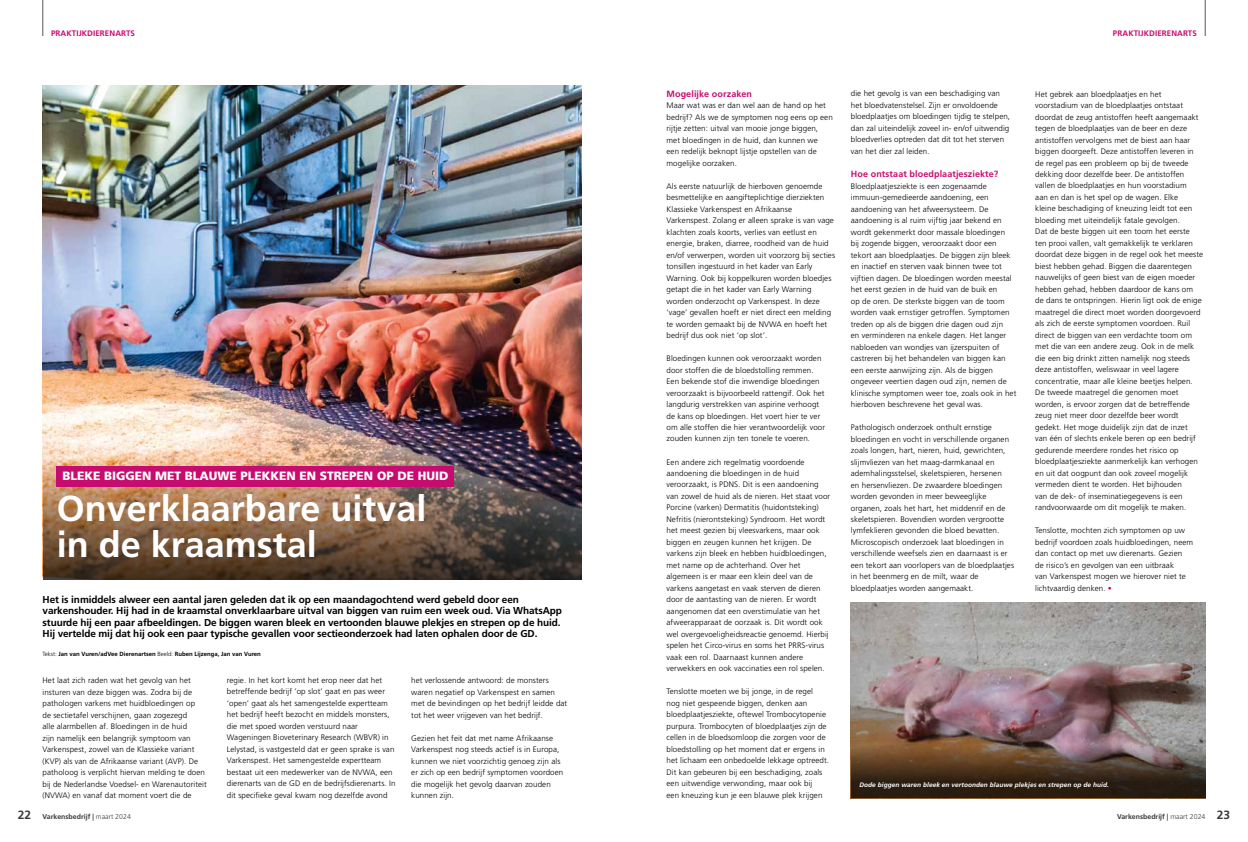
<style>
.page{position:relative;width:1248px;height:842px;background:#fff}
.page>*{position:absolute;margin:0;border:0;box-sizing:border-box;transform-origin:0 0}
.t1{font:700 36px/36px "Frutiger LT Pro";color:#fff}
.t2{font:900 12px "Frutiger LT Pro";color:#fff}
.t3{font:700 10px/11.5px "Frutiger LT Pro";letter-spacing:-.01em;color:#000}
.t4{font:700 9px "Frutiger LT Pro";letter-spacing:.01em;color:#c70c6f}
.t5{font:300 8px/11.5px "Frutiger LT Pro";letter-spacing:.01em;color:#000}
.t6{font:700 8px "Frutiger LT Pro";letter-spacing:.01em;color:#c70c6f}
.t7{font:700 7px "Frutiger LT Pro";color:#3c3c3b}
.t8{font:italic 700 6.5px "Frutiger LT Pro";letter-spacing:.01em;color:#fff}
.t9{font:700 6px "Frutiger LT Pro";color:#000}
.s1{font-weight:300}
.s2{color:#c70c6f}
.s3{font-size:12px}
</style>
<div class="page">
<hr style="left:1204px;top:0;width:1px;height:36px;background:#575756">
<hr style="left:43px;top:0;width:1px;height:36px;background:#575756">
<img style="left:43px;top:85px;width:538px;height:357px">
<img style="left:43px;top:442px;width:538px;height:138px">
<div style="left:57px;top:466px;width:397px;height:21px;background:#c70c6f"></div>
<img style="left:850px;top:603px;width:355px;height:138px">
<svg style="left:850px;top:741px;width:355px;height:57px;background:#523d2d"></svg>
<p class="t6" style="left:51px;top:28px;width:85px">PRAKTIJKDIERENARTS</p>
<p class="t6" style="left:1112px;top:28px;width:85px">PRAKTIJKDIERENARTS</p>
<h2 class="t2" style="left:62px;top:468px;width:387px">BLEKE BIGGEN MET BLAUWE PLEKKEN EN STREPEN OP DE HUID</h2>
<h1 class="t1" style="left:57px;top:490px;width:371px">Onverklaarbare uitval in de kraamstal</h1>
<p class="t3" style="left:43px;top:593px;width:521px">Het is inmiddels alweer een aantal jaren geleden dat ik op een maandagochtend werd gebeld door een varkenshouder. Hij had in de kraamstal onverklaarbare uitval van biggen van ruim een week oud. Via WhatsApp stuurde hij een paar afbeeldingen. De biggen waren bleek en vertoonden blauwe plekjes en strepen op de huid.<br>Hij vertelde mij dat hij ook een paar typische gevallen voor sectieonderzoek had laten ophalen door de GD.</p>
<p class="t9" style="left:43px;top:650px;width:220px"><span class="s1">Tekst:</span> Jan van Vuren/adVee Dierenartsen <span class="s1">Beeld:</span> Ruben Lijzenga, Jan van Vuren</p>
<p class="t5" style="left:43px;top:675px;width:166px">Het laat zich raden wat het gevolg van het insturen van deze biggen was. Zodra bij de pathologen varkens met huidbloedingen op<br>de sectietafel verschijnen, gaan zogezegd<br>alle alarmbellen af. Bloedingen in de huid<br>zijn namelijk een belangrijk symptoom van Varkenspest, zowel van de Klassieke variant (KVP) als van de Afrikaanse variant (AVP). De patholoog is verplicht hiervan melding te doen bij de Nederlandse Voedsel- en Warenautoriteit (NVWA) en vanaf dat moment voert die de</p>
<p class="t5" style="left:227px;top:674px;width:170px">regie. In het kort komt het erop neer dat het betreffende bedrijf ’op slot’ gaat en pas weer ‘open’ gaat als het samengestelde expertteam het bedrijf heeft bezocht en middels monsters, die met spoed worden verstuurd naar Wageningen Bioveterinary Research (WBVR) in Lelystad, is vastgesteld dat er geen sprake is van Varkenspest. Het samengestelde expertteam bestaat uit een medewerker van de NVWA, een dierenarts van de GD en de bedrijfsdierenarts. In dit specifieke geval kwam nog dezelfde avond</p>
<p class="t5" style="left:411px;top:675px;width:157px">het verlossende antwoord: de monsters waren negatief op Varkenspest en samen met de bevindingen op het bedrijf leidde dat tot het weer vrijgeven van het bedrijf.</p>
<p class="t5" style="left:411px;top:732px;width:153px">Gezien het feit dat met name Afrikaanse Varkenspest nog steeds actief is in Europa, kunnen we niet voorzichtig genoeg zijn als er zich op een bedrijf symptomen voordoen die mogelijk het gevolg daarvan zouden kunnen zijn.</p>
<p class="t4" style="left:666px;top:88px;width:87px">Mogelijke oorzaken</p>
<p class="t5" style="left:666px;top:100px;width:168px">Maar wat was er dan wel aan de hand op het bedrijf? Als we de symptomen nog eens op een rijtje zetten: uitval van mooie jonge biggen, met bloedingen in de huid, dan kunnen we<br>een redelijk beknopt lijstje opstellen van de mogelijke oorzaken.</p>
<p class="t5" style="left:666px;top:180px;width:170px">Als eerste natuurlijk de hierboven genoemde besmettelijke en aangifteplichtige dierziekten Klassieke Varkenspest en Afrikaanse Varkenspest. Zolang er alleen sprake is van vage klachten zoals koorts, verlies van eetlust en energie, braken, diarree, roodheid van de huid en/of verwerpen, worden uit voorzorg bij secties tonsillen ingestuurd in het kader van Early Warning. Ook bij koppelkuren worden bloedjes getapt die in het kader van Early Warning worden onderzocht op Varkenspest. In deze ‘vage’ gevallen hoeft er niet direct een melding te worden gemaakt bij de NVWA en hoeft het bedrijf dus ook niet ‘op slot’.</p>
<p class="t5" style="left:666px;top:353px;width:160px">Bloedingen kunnen ook veroorzaakt worden door stoffen die de bloedstolling remmen.<br>Een bekende stof die inwendige bloedingen veroorzaakt is bijvoorbeeld rattengif. Ook het langdurig verstrekken van aspirine verhoogt de kans op bloedingen. Het voert hier te ver om alle stoffen die hier verantwoordelijk voor zouden kunnen zijn ten tonele te voeren.</p>
<p class="t5" style="left:666px;top:456px;width:165px">Een andere zich regelmatig voordoende aandoening die bloedingen in de huid veroorzaakt, is PDNS. Dit is een aandoening van zowel de huid als de nieren. Het staat voor Porcine (varken) Dermatitis (huidontsteking)<br>Nefritis (nierontsteking) Syndroom. Het wordt het meest gezien bij vleesvarkens, maar ook biggen en zeugen kunnen het krijgen. De varkens zijn bleek en hebben huidbloedingen, met name op de achterhand. Over het algemeen is er maar een klein deel van de varkens aangetast en vaak sterven de dieren door de aantasting van de nieren. Er wordt aangenomen dat een overstimulatie van het afweerapparaat de oorzaak is. Dit wordt ook wel overgevoeligheidsreactie genoemd. Hierbij spelen het Circo-virus en soms het PRRS-virus vaak een rol. Daarnaast kunnen andere verwekkers en ook vaccinaties een rol spelen.</p>
<p class="t5" style="left:666px;top:686px;width:164px">Tenslotte moeten we bij jonge, in de regel<br>nog niet gespeende biggen, denken aan bloedplaatjesziekte, oftewel Trombocytopenie purpura. Trombocyten of bloedplaatjes zijn de cellen in de bloedsomloop die zorgen voor de bloedstolling op het moment dat er ergens in het lichaam een onbedoelde lekkage optreedt.<br>Dit kan gebeuren bij een beschadiging, zoals een uitwendige verwonding, maar ook bij<br>een kneuzing kun je een blauwe plek krijgen</p>
<p class="t5" style="left:850px;top:88px;width:161px">die het gevolg is van een beschadiging van het bloedvatenstelsel. Zijn er onvoldoende bloedplaatjes om bloedingen tijdig te stelpen, dan zal uiteindelijk zoveel in- en/of uitwendig bloedverlies optreden dat dit tot het sterven van het dier zal leiden.</p>
<p class="t4" style="left:850px;top:169px;width:149px">Hoe ontstaat bloedplaatjesziekte?</p>
<p class="t5" style="left:850px;top:180px;width:167px">Bloedplaatjesziekte is een zogenaamde immuun-gemedieerde aandoening, een aandoening van het afweersysteem. De aandoening is al ruim vijftig jaar bekend en wordt gekenmerkt door massale bloedingen<br>bij zogende biggen, veroorzaakt door een tekort aan bloedplaatjes. De biggen zijn bleek en inactief en sterven vaak binnen twee tot vijftien dagen. De bloedingen worden meestal het eerst gezien in de huid van de buik en<br>op de oren. De sterkste biggen van de toom worden vaak ernstiger getroffen. Symptomen treden op als de biggen drie dagen oud zijn<br>en verminderen na enkele dagen. Het langer nabloeden van wondjes van ijzerspuiten of castreren bij het behandelen van biggen kan een eerste aanwijzing zijn. Als de biggen ongeveer veertien dagen oud zijn, nemen de klinische symptomen weer toe, zoals ook in het hierboven beschrevene het geval was.</p>
<p class="t5" style="left:850px;top:421px;width:165px">Pathologisch onderzoek onthult ernstige bloedingen en vocht in verschillende organen zoals longen, hart, nieren, huid, gewrichten, slijmvliezen van het maag-darmkanaal en ademhalingsstelsel, skeletspieren, hersenen<br>en hersenvliezen. De zwaardere bloedingen worden gevonden in meer beweeglijke organen, zoals het hart, het middenrif en de skeletspieren. Bovendien worden vergrootte lymfeklieren gevonden die bloed bevatten.<br>Microscopisch onderzoek laat bloedingen in verschillende weefsels zien en daarnaast is er een tekort aan voorlopers van de bloedplaatjes in het beenmerg en de milt, waar de bloedplaatjes worden aangemaakt.</p>
<p class="t5" style="left:1035px;top:88px;width:169px">Het gebrek aan bloedplaatjes en het voorstadium van de bloedplaatjes ontstaat doordat de zeug antistoffen heeft aangemaakt tegen de bloedplaatjes van de beer en deze antistoffen vervolgens met de biest aan haar biggen doorgeeft. Deze antistoffen leveren in de regel pas een probleem op bij de tweede dekking door dezelfde beer. De antistoffen vallen de bloedplaatjes en hun voorstadium<br>aan en dan is het spel op de wagen. Elke<br>kleine beschadiging of kneuzing leidt tot een bloeding met uiteindelijk fatale gevolgen.<br>Dat de beste biggen uit een toom het eerste<br>ten prooi vallen, valt gemakkelijk te verklaren doordat deze biggen in de regel ook het meeste biest hebben gehad. Biggen die daarentegen nauwelijks of geen biest van de eigen moeder hebben gehad, hebben daardoor de kans om de dans te ontspringen. Hierin ligt ook de enige maatregel die direct moet worden doorgevoerd als zich de eerste symptomen voordoen. Ruil direct de biggen van een verdachte toom om met die van een andere zeug. Ook in de melk die een big drinkt zitten namelijk nog steeds deze antistoffen, weliswaar in veel lagere concentratie, maar alle kleine beetjes helpen.<br>De tweede maatregel die genomen moet worden, is ervoor zorgen dat de betreffende zeug niet meer door dezelfde beer wordt gedekt. Het moge duidelijk zijn dat de inzet<br>van één of slechts enkele beren op een bedrijf gedurende meerdere rondes het risico op bloedplaatjesziekte aanmerkelijk kan verhogen en uit dat oogpunt dan ook zoveel mogelijk vermeden dient te worden. Het bijhouden<br>van de dek- of inseminatiegegevens is een randvoorwaarde om dit mogelijk te maken.</p>
<p class="t5" style="left:1035px;top:525px;width:159px">Tenslotte, mochten zich symptomen op uw bedrijf voordoen zoals huidbloedingen, neem dan contact op met uw dierenarts. Gezien<br>de risico’s en gevolgen van een uitbraak<br>van Varkenspest mogen we hierover niet te lichtvaardig denken. <span class="s2">•</span></p>
<p class="t8" style="left:859px;top:780px;width:251px">Dode biggen waren bleek en vertoonden blauwe plekjes en strepen op de huid.</p>
<p class="t7" style="left:18px;top:812px;width:114px"><span class="s3">22</span> Varkensbedrijf | <span class="s1">maart 2024</span></p>
<p class="t7" style="left:1116px;top:812px;width:114px">Varkensbedrijf | <span class="s1">maart 2024</span> <span class="s3">23</span></p>
</div>
